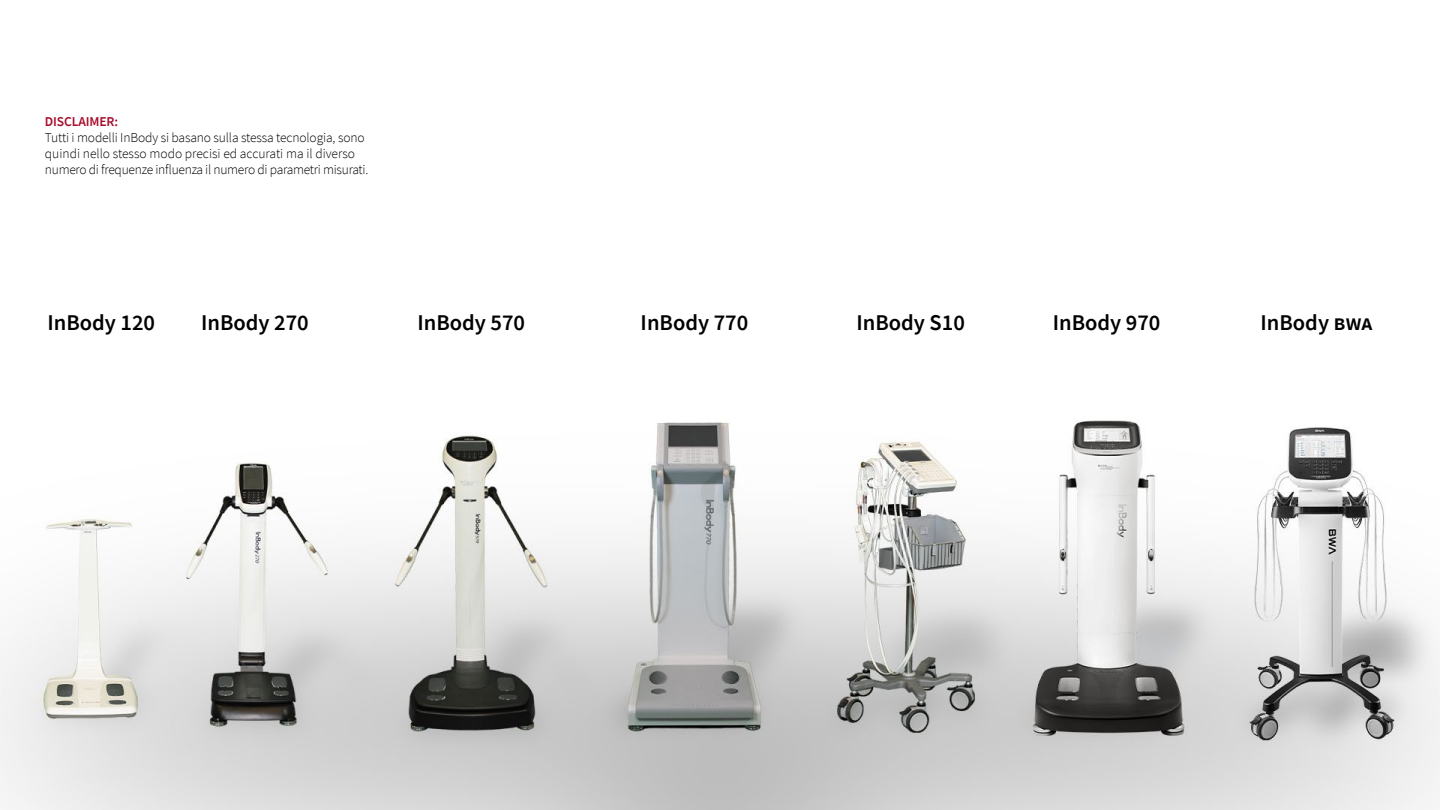
<style>
.page{position:relative;width:1440px;height:810px;background:#fff}
.page>*{position:absolute;margin:0;border:0;box-sizing:border-box;transform-origin:0 0}
.t1{font:600 22.5px "Source Sans Pro";color:#000}
.t2{font:300 13.5px/16.2px "Source Sans Pro";letter-spacing:-.01em;color:#000}
.t3{font:600 13.5px "Source Sans Pro";letter-spacing:-.01em;color:#a70b2b}
</style>
<div class="page">
<img style="left:0;top:420px;width:1440px;height:390px">
<p class="t3" style="left:45px;top:112px;width:75px">DISCLAIMER:</p>
<p class="t2" style="left:45px;top:129px;width:325px">Tutti i modelli InBody si basano sulla stessa tecnologia, sono quindi nello stesso modo precisi ed accurati ma il diverso numero di frequenze influenza il numero di parametri misurati.</p>
<h1 class="t1" style="left:47px;top:308px;width:109px">InBody 120</h1>
<h1 class="t1" style="left:201px;top:308px;width:109px">InBody 270</h1>
<h1 class="t1" style="left:417px;top:308px;width:109px">InBody 570</h1>
<h1 class="t1" style="left:641px;top:308px;width:109px">InBody 770</h1>
<h1 class="t1" style="left:856px;top:308px;width:110px">InBody S10</h1>
<h1 class="t1" style="left:1053px;top:308px;width:109px">InBody 970</h1>
<h1 class="t1" style="left:1261px;top:308px;width:113px">InBody bwa</h1>
</div>
